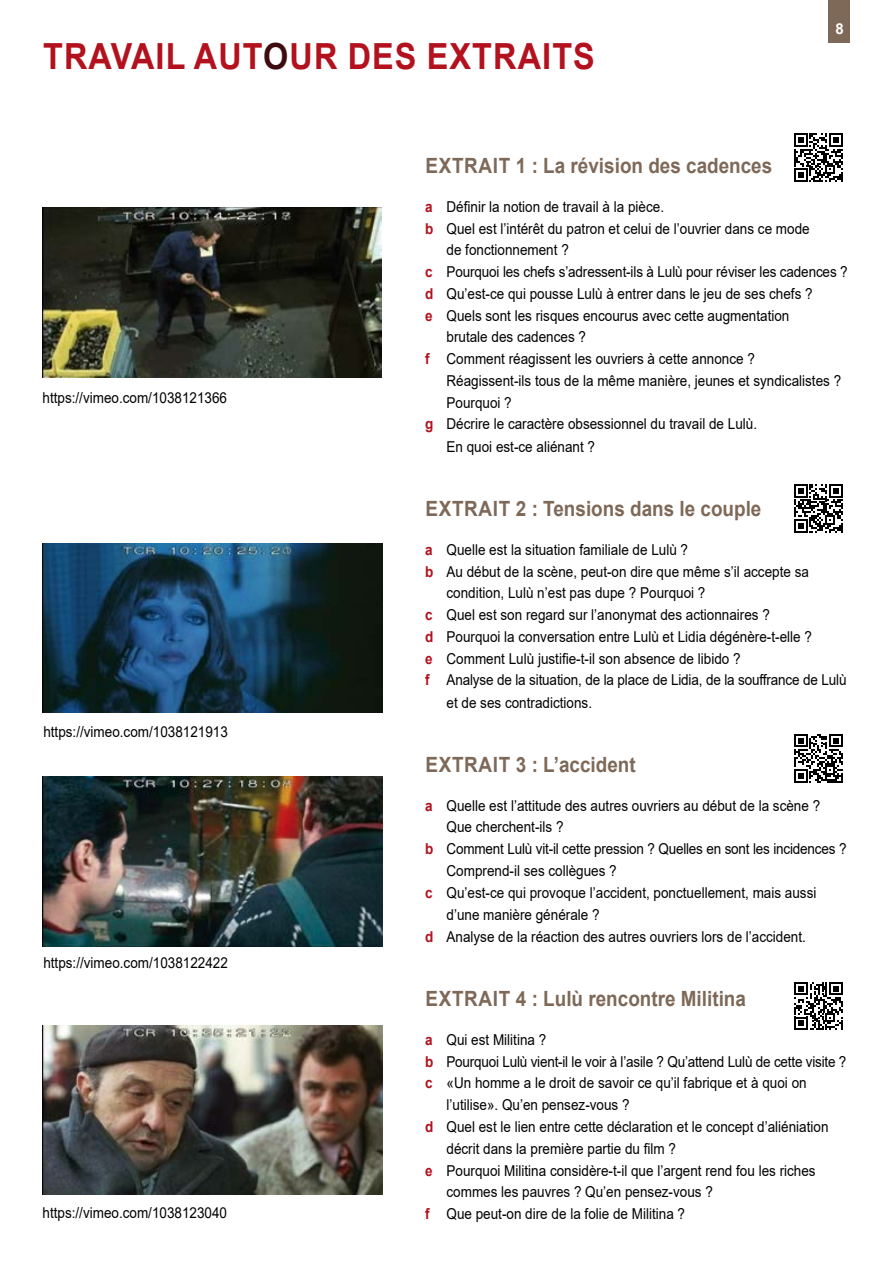
<style>
.page{position:relative;width:893px;height:1263px;background:#fff}
.page>*{position:absolute;margin:0;border:0;box-sizing:border-box;transform-origin:0 0}
.t1{font:700 36px "Arial";letter-spacing:.035em;color:#b2111d;scale:.9 1}
.t2{font:700 21px "Arial";color:#7e6959;scale:.9 1}
.t3{font:15px "Arial";color:#000;scale:.9 1}
.t4{font:700 15px "Arial";color:#fff}
.s1{color:#3e0b11}
.s2{font-weight:700;color:#b2111d}
</style>
<div class="page">
<img style="left:43px;top:207px;width:339px;height:170px">
<img style="left:43px;top:543px;width:340px;height:169px">
<img style="left:43px;top:776px;width:340px;height:170px">
<img style="left:43px;top:1026px;width:340px;height:169px">
<div style="left:829px;top:0;width:21px;height:43px;background:#7e6959"></div>
<svg style="left:794px;top:133px;width:49px;height:49px"></svg>
<svg style="left:794px;top:484px;width:49px;height:49px"></svg>
<svg style="left:794px;top:734px;width:49px;height:49px"></svg>
<svg style="left:794px;top:982px;width:49px;height:48px"></svg>
<h1 class="t1" style="left:43px;top:31px;width:615px">TRAVAIL AUT<span class="s1">O</span>UR DES EXTRAITS</h1>
<p class="t4" style="left:835px;top:18px;width:10px">8</p>
<p class="t3" style="left:43px;top:387px;width:207px">https://vimeo.com/1038121366</p>
<p class="t3" style="left:43px;top:721px;width:207px">https://vimeo.com/1038121913</p>
<p class="t3" style="left:43px;top:952px;width:207px">https://vimeo.com/1038122422</p>
<p class="t3" style="left:43px;top:1202px;width:207px">https://vimeo.com/1038123040</p>
<h2 class="t2" style="left:426px;top:151px;width:387px">EXTRAIT 1 : La révision des cadences</h2>
<p class="t3" style="left:425px;top:196px;width:267px"><span class="s2">a</span> Définir la notion de travail à la pièce.</p>
<p class="t3" style="left:425px;top:218px;width:429px"><span class="s2">b</span> Quel est l’intérêt du patron et celui de l’ouvrier dans ce mode</p>
<p class="t3" style="left:446px;top:240px;width:137px">de fonctionnement ?</p>
<p class="t3" style="left:425px;top:261px;width:471px"><span class="s2">c</span> Pourquoi les chefs s’adressent-ils à Lulù pour réviser les cadences ?</p>
<p class="t3" style="left:425px;top:283px;width:432px"><span class="s2">d</span> Qu’est-ce qui pousse Lulù à entrer dans le jeu de ses chefs ?</p>
<p class="t3" style="left:425px;top:305px;width:406px"><span class="s2">e</span> Quels sont les risques encourus avec cette augmentation</p>
<p class="t3" style="left:446px;top:327px;width:157px">brutale des cadences ?</p>
<p class="t3" style="left:425px;top:348px;width:368px"><span class="s2">f</span> Comment réagissent les ouvriers à cette annonce ?</p>
<p class="t3" style="left:446px;top:370px;width:440px">Réagissent-ils tous de la même manière, jeunes et syndicalistes ?</p>
<p class="t3" style="left:446px;top:392px;width:74px">Pourquoi ?</p>
<p class="t3" style="left:425px;top:414px;width:370px"><span class="s2">g</span> Décrire le caractère obsessionnel du travail de Lulù.</p>
<p class="t3" style="left:446px;top:436px;width:167px">En quoi est-ce aliénant ?</p>
<h2 class="t2" style="left:426px;top:494px;width:375px">EXTRAIT 2 : Tensions dans le couple</h2>
<p class="t3" style="left:425px;top:539px;width:294px"><span class="s2">a</span> Quelle est la situation familiale de Lulù ?</p>
<p class="t3" style="left:425px;top:561px;width:428px"><span class="s2">b</span> Au début de la scène, peut-on dire que même s’il accepte sa</p>
<p class="t3" style="left:446px;top:583px;width:289px">condition, Lulù n’est pas dupe ? Pourquoi ?</p>
<p class="t3" style="left:425px;top:604px;width:384px"><span class="s2">c</span> Quel est son regard sur l’anonymat des actionnaires ?</p>
<p class="t3" style="left:425px;top:626px;width:431px"><span class="s2">d</span> Pourquoi la conversation entre Lulù et Lidia dégénère-t-elle ?</p>
<p class="t3" style="left:425px;top:648px;width:352px"><span class="s2">e</span> Comment Lulù justifie-t-il son absence de libido ?</p>
<p class="t3" style="left:425px;top:670px;width:470px"><span class="s2">f</span> Analyse de la situation, de la place de Lidia, de la souffrance de Lulù</p>
<p class="t3" style="left:446px;top:692px;width:163px">et de ses contradictions.</p>
<h2 class="t2" style="left:426px;top:750px;width:235px">EXTRAIT 3 : L’accident</h2>
<p class="t3" style="left:425px;top:795px;width:440px"><span class="s2">a</span> Quelle est l’attitude des autres ouvriers au début de la scène ?</p>
<p class="t3" style="left:446px;top:817px;width:132px">Que cherchent-ils ?</p>
<p class="t3" style="left:425px;top:839px;width:470px"><span class="s2">b</span> Comment Lulù vit-il cette pression ? Quelles en sont les incidences ?</p>
<p class="t3" style="left:446px;top:860px;width:191px">Comprend-il ses collègues ?</p>
<p class="t3" style="left:425px;top:882px;width:436px"><span class="s2">c</span> Qu’est-ce qui provoque l’accident, ponctuellement, mais aussi</p>
<p class="t3" style="left:446px;top:904px;width:172px">d’une manière générale ?</p>
<p class="t3" style="left:425px;top:926px;width:424px"><span class="s2">d</span> Analyse de la réaction des autres ouvriers lors de l’accident.</p>
<h2 class="t2" style="left:426px;top:984px;width:358px">EXTRAIT 4 : Lulù rencontre Militina</h2>
<p class="t3" style="left:425px;top:1029px;width:136px"><span class="s2">a</span> Qui est Militina ?</p>
<p class="t3" style="left:425px;top:1051px;width:470px"><span class="s2">b</span> Pourquoi Lulù vient-il le voir à l’asile ? Qu’attend Lulù de cette visite ?</p>
<p class="t3" style="left:425px;top:1073px;width:425px"><span class="s2">c</span> «Un homme a le droit de savoir ce qu’il fabrique et à quoi on</p>
<p class="t3" style="left:446px;top:1094px;width:205px">l’utilise». Qu’en pensez-vous ?</p>
<p class="t3" style="left:425px;top:1116px;width:450px"><span class="s2">d</span> Quel est le lien entre cette déclaration et le concept d’aliéniation</p>
<p class="t3" style="left:446px;top:1138px;width:257px">décrit dans la première partie du film ?</p>
<p class="t3" style="left:425px;top:1160px;width:435px"><span class="s2">e</span> Pourquoi Militina considère-t-il que l’argent rend fou les riches</p>
<p class="t3" style="left:446px;top:1181px;width:297px">commes les pauvres ? Qu’en pensez-vous ?</p>
<p class="t3" style="left:425px;top:1203px;width:290px"><span class="s2">f</span> Que peut-on dire de la folie de Militina ?</p>
</div>
